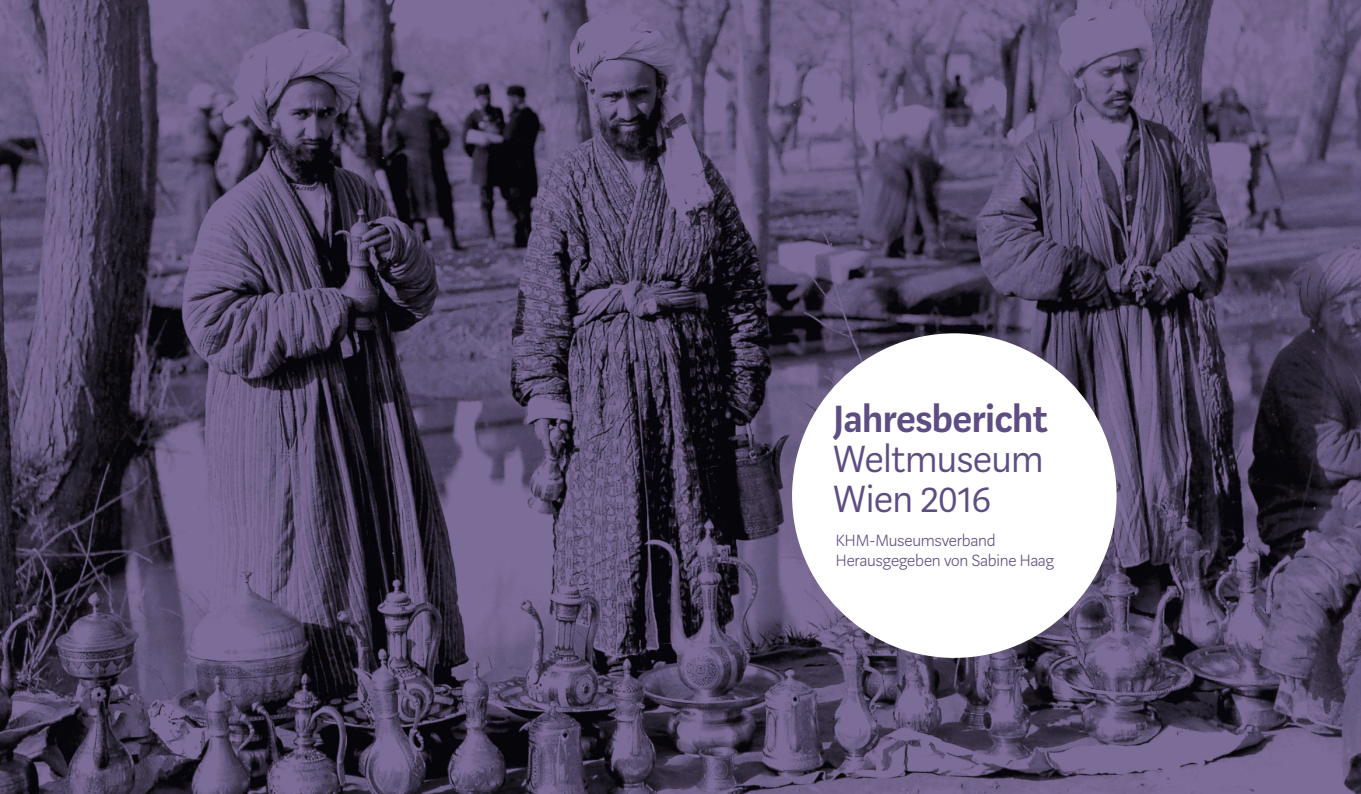
<style>
.page{position:relative;width:1361px;height:794px;background:#fff}
.page>*{position:absolute;margin:0;border:0;box-sizing:border-box;transform-origin:0 0}
.t1{font:300 42px/40px "Marat Weltmuseum";letter-spacing:-.01em;color:#5d4d83}
.t2{font:600 42px "Marat Weltmuseum";letter-spacing:-.005em;color:#5d4d83}
.t3{font:200 18px/20px "Marat Weltmuseum";letter-spacing:-.005em;color:#5d4d83}
</style>
<div class="page">
<img style="left:0;top:0;width:1361px;height:794px">
<div style="left:792px;top:333px;width:324px;height:325px;background:#fff;border-radius:50%"></div>
<h1 class="t2" style="left:833px;top:397px;width:215px">Jahresbericht</h1>
<h1 class="t1" style="left:833px;top:440px;width:212px">Weltmuseum<br>Wien 2016</h1>
<p class="t3" style="left:836px;top:531px;width:220px">KHM-Museumsverband<br>Herausgegeben von Sabine Haag</p>
</div>
